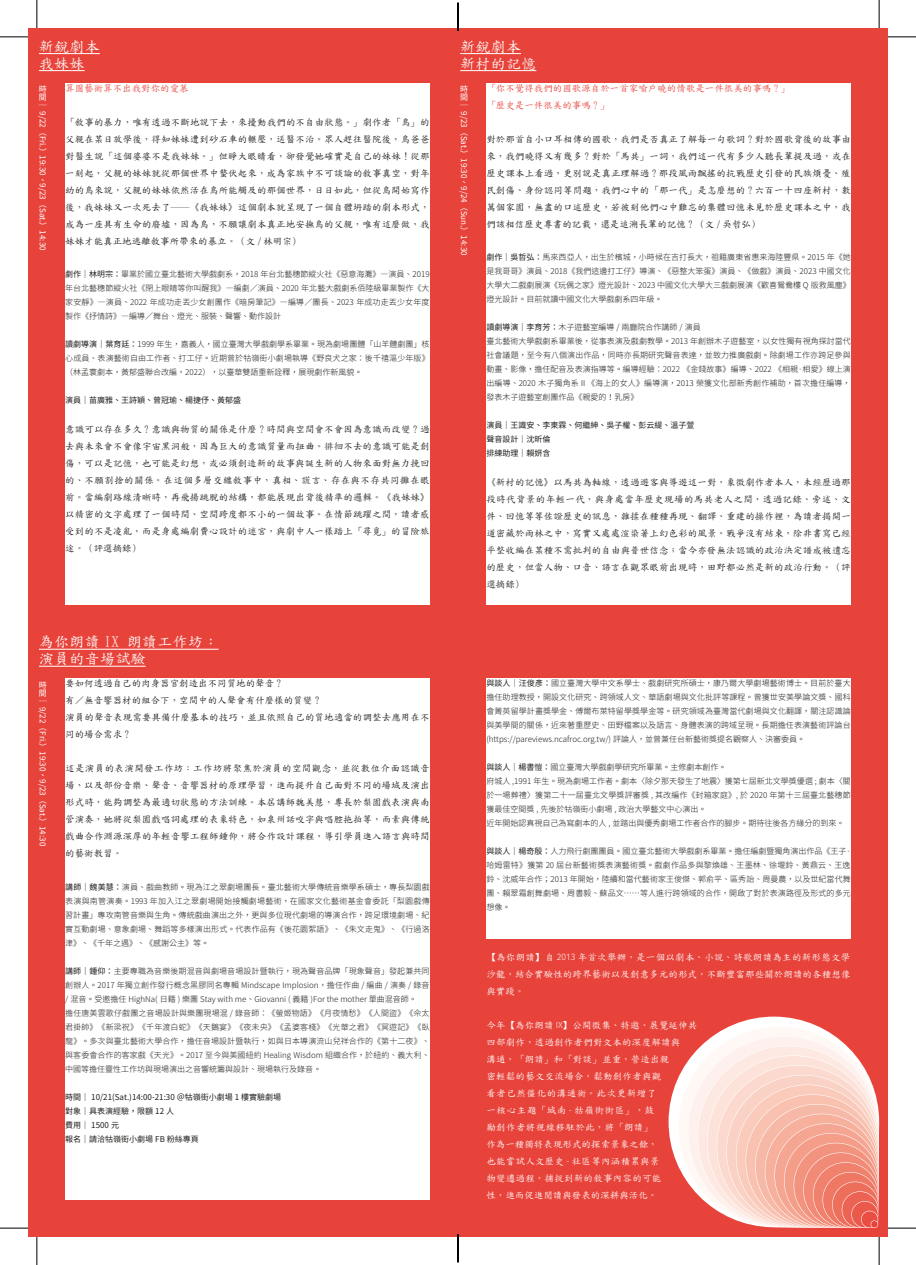
<style>
.page{position:relative;width:916px;height:1265px;background:#fff}
.page>*{position:absolute;margin:0;border:0;box-sizing:border-box;transform-origin:0 0}
.t1{font:15px/17px "TW MOE Std Kai";letter-spacing:.02em;color:#fff}
.t2{font:9.5px/17px "TW MOE Std Kai";letter-spacing:.01em;color:#1d1d1b;text-align:justify}
.t3{font:9.5px/17px "TW MOE Std Kai";letter-spacing:.025em;color:#fff;text-align:justify}
.t4{font:9.5px/17px "TW MOE Std Kai";color:#e8433b}
.t5{font:300 8px/14px "Noto Sans CJ Ktc";letter-spacing:.005em;color:#1d1d1b;text-align:justify}
.t6{font:8px/14px "Noto Sans CJ Ktc";color:#1d1d1b}
.t7{font:8px/8px "Noto Sans CJ Ktc";color:#fff;text-align:justify}
.s1{font-family:"Gen Sen Rounded TW L";font-size:8.5px}
.s2{font-weight:400}
</style>
<div class="page">
<div style="left:28px;top:632px;width:430px;height:604px;background:#e8433b"></div>
<div style="left:458px;top:632px;width:429px;height:604px;background:#e8433b"></div>
<div style="left:458px;top:28px;width:429px;height:604px;background:#e8433b"></div>
<div style="left:28px;top:28px;width:430px;height:604px;background:#e8433b"></div>
<div style="left:65px;top:83px;width:364px;height:521px;background:#fff"></div>
<hr style="left:39px;top:53px;width:61px;height:1px;background:#fff">
<hr style="left:39px;top:70px;width:46px;height:1px;background:#fff">
<hr style="left:460px;top:53px;width:61px;height:1px;background:#fff">
<hr style="left:460px;top:70px;width:76px;height:1px;background:#fff">
<div style="left:486px;top:83px;width:364px;height:521px;background:#fff"></div>
<hr style="left:39px;top:648px;width:179px;height:1px;background:#fff">
<hr style="left:39px;top:665px;width:107px;height:1px;background:#fff">
<div style="left:65px;top:678px;width:364px;height:521px;background:#fff"></div>
<div style="left:486px;top:678px;width:364px;height:261px;background:#fff"></div>
<svg style="left:668px;top:1016px;width:211px;height:211px"></svg>
<svg style="left:0;top:37px;width:28px;height:1px"></svg>
<svg style="left:887px;top:37px;width:29px;height:1px"></svg>
<svg style="left:0;top:1227px;width:28px;height:1px"></svg>
<svg style="left:887px;top:1227px;width:29px;height:1px"></svg>
<svg style="left:37px;top:0;width:1px;height:28px"></svg>
<svg style="left:37px;top:1236px;width:1px;height:28px"></svg>
<svg style="left:878px;top:0;width:2px;height:28px"></svg>
<svg style="left:878px;top:1236px;width:2px;height:28px"></svg>
<hr style="left:457px;top:10px;width:2px;height:21px;background:#fff">
<hr style="left:457px;top:1233px;width:2px;height:22px;background:#fff">
<svg style="left:458px;top:3px;width:1px;height:28px"></svg>
<svg style="left:458px;top:1233px;width:1px;height:29px"></svg>
<h1 class="t1" style="left:39px;top:38px;width:62px">新銳劇本我妹妹</h1>
<h1 class="t1" style="left:460px;top:38px;width:78px">新銳劇本新村的記憶</h1>
<p class="t4" style="left:486px;top:79px;width:305px">「你不覺得我們的國歌源自於一首家喻戶曉的情歌是一件很美的事嗎？」「歷史是一件很美的事嗎？」</p>
<p class="t2" style="left:486px;top:130px;width:366px">對於那首自小口耳相傳的國歌，我們是否真正了解每一句歌詞？對於國歌背後的故事由來，我們曉得又有幾多？對於「馬共」一詞，我們這一代有多少人聽長輩提及過，或在歷史課本上看過，更別說是真正理解過？那段風雨飄搖的抗戰歷史引發的民族煩憂、殖民創傷、身份認同等問題，我們心中的「那一代」是怎麼想的？六百一十四座新村，數萬個家園，無盡的口述歷史，若彼刻他們心中難忘的集體回憶未見於歷史課本之中，我們該相信歷史專書的記載，還是追溯長輩的記憶？（文 <span class="s1">/</span> 吳哲弘）</p>
<p class="t5" style="left:486px;top:250px;width:366px"><span class="s2">劇作｜吳哲弘：</span>馬來西亞人，出生於檳城，小時候在吉打長大，祖籍廣東省惠来海陸豐県。2015 年《她是我哥哥》演員、2018《我們這邊打工仔》導演、《惡整大笨蛋》演員、《做戲》演員、2023 中國文化大學大二戲劇展演《玩偶之家》燈光設計、2023 中國文化大學大三戲劇展演《歡喜鴛鴦樓 Q 版救風塵》燈光設計。目前就讀中國文化大學戲劇系四年級。</p>
<p class="t5" style="left:486px;top:320px;width:366px;text-align:left"><span class="s2">讀劇導演｜李育芳：</span>木子遊藝室編導 / 兩廳院合作講師 / 演員<br>臺北藝術大學戲劇系畢業後，從事表演及戲劇教學。2013 年創辦木子遊藝室，以女性獨有視角探討當代社會議題，至今有八個演出作品，同時亦長期研究聲音表達，並致力推廣戲劇。除劇場工作亦跨足參與動畫、影像，擔任配音及表演指導等。編導經驗：2022 《金錢故事》編導、2022 《相親·相愛》線上演出編導、2020 木子獨角系Ⅱ《海上的女人》編導演，2013 榮獲文化部新秀創作補助，首次擔任編導，發表木子遊藝室創團作品《親愛的！乳房》</p>
<p class="t6" style="left:486px;top:418px;width:209px">演員｜王識安、李東霖、何繼紳、吳子權、彭云緹、溫子萱聲音設計｜沈昕倫<br>排練助理｜賴妍含</p>
<p class="t2" style="left:486px;top:473px;width:366px">《新村的記憶》以馬共為軸線，透過遊客與導遊這一對，象徵劇作者本人，未經歷過那段時代背景的年輕一代，與身處當年歷史現場的馬共老人之間，透過記錄、旁述、文件、回憶等等佐證歷史的訊息，雜揉在種種再現、翻譯、重建的操作裡，為讀者揭開一道密藏於雨林之中，寫實又處處渲染著上幻色彩的風景。戰爭沒有結束，除非書寫已經平整收編在某種不需批判的自由與普世信念；當今亦發無法認識的政治決定譜成被遺忘的歷史，但當人物、口音、語言在觀眾眼前出現時，田野都必然是新的政治行動。（評選摘錄）</p>
<p class="t4" style="left:65px;top:79px;width:125px">算圖藝術算不出我對你的愛慕</p>
<p class="t2" style="left:65px;top:113px;width:366px">「敘事的暴力，唯有透過不斷地說下去，來擾動我們的不自由狀態。」劇作者「鳥」的父親在某日放學後，得知妹妹遭到砂石車的輾壓，送醫不治。眾人趕往醫院後，鳥爸爸對醫生說「這個婆婆不是我妹妹。」但睜大眼睛看，卻發覺她確實是自己的妹妹！從那一刻起，父親的妹妹就從那個世界中蟄伏起來，成為家族中不可談論的敘事真空，對年幼的鳥來說，父親的妹妹依然活在鳥所能觸及的那個世界，日日如此，但從鳥開始寫作後，我妹妹又一次死去了──《我妹妹》這個劇本就呈現了一個自體坍踏的劇本形式，成為一座具有生命的廢墟，因為鳥，不願讓劇本真正地安撫鳥的父親，唯有這麼做，我妹妹才能真正地逃離敘事所帶來的暴立。（文 <span class="s1">/</span> 林明宗）</p>
<p class="t5" style="left:65px;top:267px;width:366px"><span class="s2">劇作｜林明宗：</span>畢業於國立臺北藝術大學戲劇系，2018 年台北藝穗節縱火社《惡意海灘》—演員、2019年台北藝穗節縱火社《閉上眼睛等你叫醒我》—編劇／演員、2020 年北藝⼤戲劇系佰陸級畢業製作《⼤家安靜》—演員、2022 年成功走丟少女創團作《暗房筆記》—編導／團長、2023 年成功走丟少女年度製作《抒情詩》—編導／舞台、燈光、服裝、聲響、動作設計</p>
<p class="t5" style="left:65px;top:337px;width:366px"><span class="s2">讀劇導演｜葉育廷：</span>1999 年生，嘉義人，國立臺灣大學戲劇學系畢業。現為劇場團體「山羊體劇團」核心成員、表演藝術自由工作者、打工仔。近期曾於牯嶺街小劇場執導《野良犬之家：後千禧漚少年版》（林孟寰劇本，黃郁盛聯合改編，2022），以臺華雙語重新詮釋，展現劇作新風貌。</p>
<p class="t6" style="left:65px;top:393px;width:178px">演員｜苗廣雅、王詩穎、曾冠瑜、楊捷伃、黃郁盛</p>
<p class="t2" style="left:65px;top:420px;width:366px">意識可以存在多久？意識與物質的關係是什麼？時間與空間會不會因為意識而改變？過去與未來會不會像宇宙黑洞般，因為巨大的意識質量而扭曲。徘徊不去的意識可能是創傷，可以是記憶，也可能是幻想，或必須創造新的故事與誕生新的人物來面對無力挽回的、不願割捨的關係。在這個多層交纏敘事中，真相、謊言、存在與不存共同攤在眼前。當編劇路線清晰時，再飛揚跳脫的結構，都能展現出背後精準的邏輯。《我妹妹》以精密的文字處理了一個時間、空間跨度都不小的一個故事。在情節跳躍之間，讀者感受到的不是凌亂，而是身處編劇費心設計的迷宮，與劇中人一樣踏上「尋覓」的冒險旅途。（評選摘錄）</p>
<p class="t7" style="left:39px;top:85px;width:9px">時間｜</p>
<p class="t7" style="left:47px;top:111px;width:18px;rotate:90deg">9/22</p>
<p class="t7" style="left:39px;top:128px;width:9px">（</p>
<p class="t7" style="left:47px;top:136px;width:13px;rotate:90deg">Fri.</p>
<p class="t7" style="left:39px;top:148px;width:9px">）</p>
<p class="t7" style="left:47px;top:155px;width:21px;rotate:90deg">19:30</p>
<p class="t7" style="left:39px;top:176px;width:7px">、</p>
<p class="t7" style="left:47px;top:183px;width:18px;rotate:90deg">9/23</p>
<p class="t7" style="left:39px;top:200px;width:9px">（</p>
<p class="t7" style="left:47px;top:208px;width:16px;rotate:90deg">Sat.</p>
<p class="t7" style="left:39px;top:223px;width:9px">）</p>
<p class="t7" style="left:47px;top:230px;width:21px;rotate:90deg">14:30</p>
<p class="t7" style="left:460px;top:85px;width:9px">時間｜</p>
<p class="t7" style="left:468px;top:111px;width:18px;rotate:90deg">9/23</p>
<p class="t7" style="left:460px;top:128px;width:9px">（</p>
<p class="t7" style="left:468px;top:136px;width:16px;rotate:90deg">Sat.</p>
<p class="t7" style="left:460px;top:150px;width:9px">）</p>
<p class="t7" style="left:468px;top:158px;width:21px;rotate:90deg">19:30</p>
<p class="t7" style="left:460px;top:178px;width:7px">、</p>
<p class="t7" style="left:468px;top:186px;width:18px;rotate:90deg">9/24</p>
<p class="t7" style="left:460px;top:203px;width:9px">（</p>
<p class="t7" style="left:468px;top:211px;width:18px;rotate:90deg">Sun.</p>
<p class="t7" style="left:460px;top:228px;width:9px">）</p>
<p class="t7" style="left:468px;top:235px;width:21px;rotate:90deg">14:30</p>
<h1 class="t1" style="left:39px;top:633px;width:181px">為你朗讀 IX 朗讀工作坊：演員的音場試驗</h1>
<p class="t2" style="left:65px;top:674px;width:366px;text-align:left">要如何透過自己的肉身器官創造出不同質地的聲音？<br>有／無音響器材的組合下，空間中的人聲會有什麼樣的質變？<br>演員的聲音表現需要具備什麼基本的技巧，並且依照自己的質地適當的調整去應用在不同的場合需求？</p>
<p class="t2" style="left:65px;top:759px;width:366px">這是演員的表演開發工作坊：工作坊將聚焦於演員的空間觀念，並從數位介面認識音場，以及部份音樂、聲音、音響器材的原理學習，進而提升自己面對不同的場域及演出形式時，能夠調整為最適切狀態的方法訓練。本屆講師魏美慧，專長於梨園戲表演與南管演奏，她將從梨園戲唱詞處理的表象特色，如泉州話咬字與唱腔拖拍等，而素與傳統戲曲合作淵源深厚的年輕音響工程師鍾仰，將合作設計課程，導引學員進入語言與時間的藝術教習。</p>
<p class="t5" style="left:65px;top:880px;width:366px"><span class="s2">講師｜魏美慧：</span>演員、戲曲教師。現為江之翠劇場團長。臺北藝術大學傳統音樂學系碩士，專長梨園戲表演與南管演奏。1993 年加入江之翠劇場開始接觸劇場藝術，在國家文化藝術基金會委託「梨園戲傳習計畫」專攻南管音樂與生角。傳統戲曲演出之外，更與多位現代劇場的導演合作，跨足環境劇場、紀實互動劇場、意象劇場、舞蹈等多樣演出形式。代表作品有《後花園絮語》、《朱文走鬼》、《行過洛津》、《千年之遇》、《感謝公主》等。</p>
<p class="t5" style="left:65px;top:964px;width:366px;text-align:left"><span class="s2">講師｜鍾仰：</span>主要專職為音樂後期混音與劇場音場設計暨執行，現為聲音品牌「現象聲音」發起兼共同創辦人。2017 年獨立創作發行概念黑膠同名專輯 Mindscape Implosion，擔任作曲 / 編曲 / 演奏 / 錄音/ 混音。受邀擔任 HighNa( 日籍 ) 樂團 Stay with me、Giovanni ( 義籍 )For the mother 單曲混音師。<br>擔任唐美雲歌仔戲團之音場設計與樂團現場混 / 錄音師：《螢姬物語》《月夜情愁》《人間盜》《佘太君掛帥》《新梁祝》《千年渡白蛇》《天鵝宴》《夜未央》《孟婆客棧》《光華之君》《冥遊記》《臥龍》。多次與臺北藝術大學合作，擔任音場設計暨執行，如與日本導演流山兒祥合作的《第十二夜》、與客委會合作的客家戲《天光》。2017 至今與美國紐約 Healing Wisdom 組織合作，於紐約、義大利、中國等擔任靈性工作坊與現場演出之音響統籌與設計、現場執行及錄音。</p>
<p class="t6" style="left:65px;top:1090px;width:217px">時間｜ 10/21(Sat.)14:00-21:30 ＠牯嶺街小劇場 1 樓實驗劇場對象｜具表演經驗，限額 12 人<br>費用｜ 1500 元<br>報名｜請洽牯嶺街小劇場 FB 粉絲專頁</p>
<p class="t7" style="left:39px;top:681px;width:9px">時間｜</p>
<p class="t7" style="left:47px;top:706px;width:18px;rotate:90deg">9/22</p>
<p class="t7" style="left:39px;top:723px;width:9px">（</p>
<p class="t7" style="left:47px;top:731px;width:13px;rotate:90deg">Fri.</p>
<p class="t7" style="left:39px;top:743px;width:9px">）</p>
<p class="t7" style="left:47px;top:751px;width:21px;rotate:90deg">19:30</p>
<p class="t7" style="left:39px;top:771px;width:7px">、</p>
<p class="t7" style="left:47px;top:779px;width:18px;rotate:90deg">9/23</p>
<p class="t7" style="left:39px;top:795px;width:9px">（</p>
<p class="t7" style="left:47px;top:803px;width:16px;rotate:90deg">Sat.</p>
<p class="t7" style="left:39px;top:818px;width:9px">）</p>
<p class="t7" style="left:47px;top:826px;width:21px;rotate:90deg">14:30</p>
<p class="t5" style="left:486px;top:676px;width:366px"><span class="s2">與談人｜汪俊彥：</span>國立臺灣大學中文系學士、戲劇研究所碩士，康乃爾大學劇場藝術博士。目前於臺大擔任助理教授，開設文化研究、跨領域人文、華語劇場與文化批評等課程。曾獲世安美學論文獎、國科會菁英留學計畫獎學金、傅爾布萊特留學獎學金等。研究領域為臺灣當代劇場與文化翻譯，關注認識論與美學間的關係，近來著重歷史、田野檔案以及語言、身體表演的跨域呈現。長期擔任表演藝術評論台(https://pareviews.ncafroc.org.tw/) 評論人，並曾兼任台新藝術獎提名觀察人、決審委員。</p>
<p class="t5" style="left:486px;top:760px;width:366px;text-align:left"><span class="s2">與談人｜楊書愷：</span>國立臺灣大學戲劇學研究所畢業。主修劇本創作。<br>府城人 ,1991 年生。現為劇場工作者。劇本〈除夕那天發生了地震〉獲第七屆新北文學獎優選 ; 劇本〈關於一場葬禮〉獲第二十一屆臺北文學獎評審獎 , 其改編作《封箱家庭》, 於 2020 年第十三屆臺北藝穗節獲最佳空間獎 , 先後於牯嶺街小劇場 , 政治大學藝文中心演出。<br>近年開始認真視自己為寫劇本的人 , 並踏出與優秀劇場工作者合作的腳步。期待往後各方緣分的到來。</p>
<p class="t5" style="left:486px;top:844px;width:366px"><span class="s2">與談人｜楊奇殷：</span>人力飛行劇團團員。國立臺北藝術大學戲劇系畢業。擔任編劇暨獨角演出作品《王子·哈姆雷特》獲第 20 屆台新藝術獎表演藝術獎。戲劇作品多與黎煥雄、王墨林、徐堰鈴、黃鼎云、王逸鈴、沈威年合作；2013 年開始，陸續和當代藝術家王俊傑、郭俞平、區秀詒、周曼農，以及世紀當代舞團、賴翠霜創舞劇場、周書毅、蘇品文⋯⋯等人進行跨領域的合作，開啟了對於表演路徑及形式的多元想像。</p>
<p class="t3" style="left:486px;top:948px;width:365px">【為你朗讀】自 <span class="s1">2013</span> 年首次舉辦，是一個以劇本、小說、詩歌朗讀為主的新形態文學沙龍，結合實驗性的跨界藝術以及創意多元的形式，不斷豐富那些關於朗讀的各種想像與實踐。</p>
<p class="t3" style="left:486px;top:1016px;width:212px;text-align:left">今年【為你朗讀 <span class="s1">IX</span>】公開徵集、特邀、展覽延伸共四部劇作，透過創作者們對文本的深度解讀與<br>溝通，「朗讀」和「對談」並重，營造出親<br>密輕鬆的藝文交流場合，鬆動創作者與觀<br>看者已然僵化的溝通術。此次更新增了<br>一核心主題「城南 <span class="s1">-</span> 牯嶺街街區」，鼓<br>勵創作者將視線移駐於此，將「朗讀」<br>作為一種獨特表現形式的探索景象之餘，<br>也能嘗試人文歷史 <span class="s1">-</span> 社區等內涵積累與景<br>物變遷過程，捕捉到新的敘事內容的可能<br>性，進而促進閱讀與發表的深耕與活化。</p>
</div>
